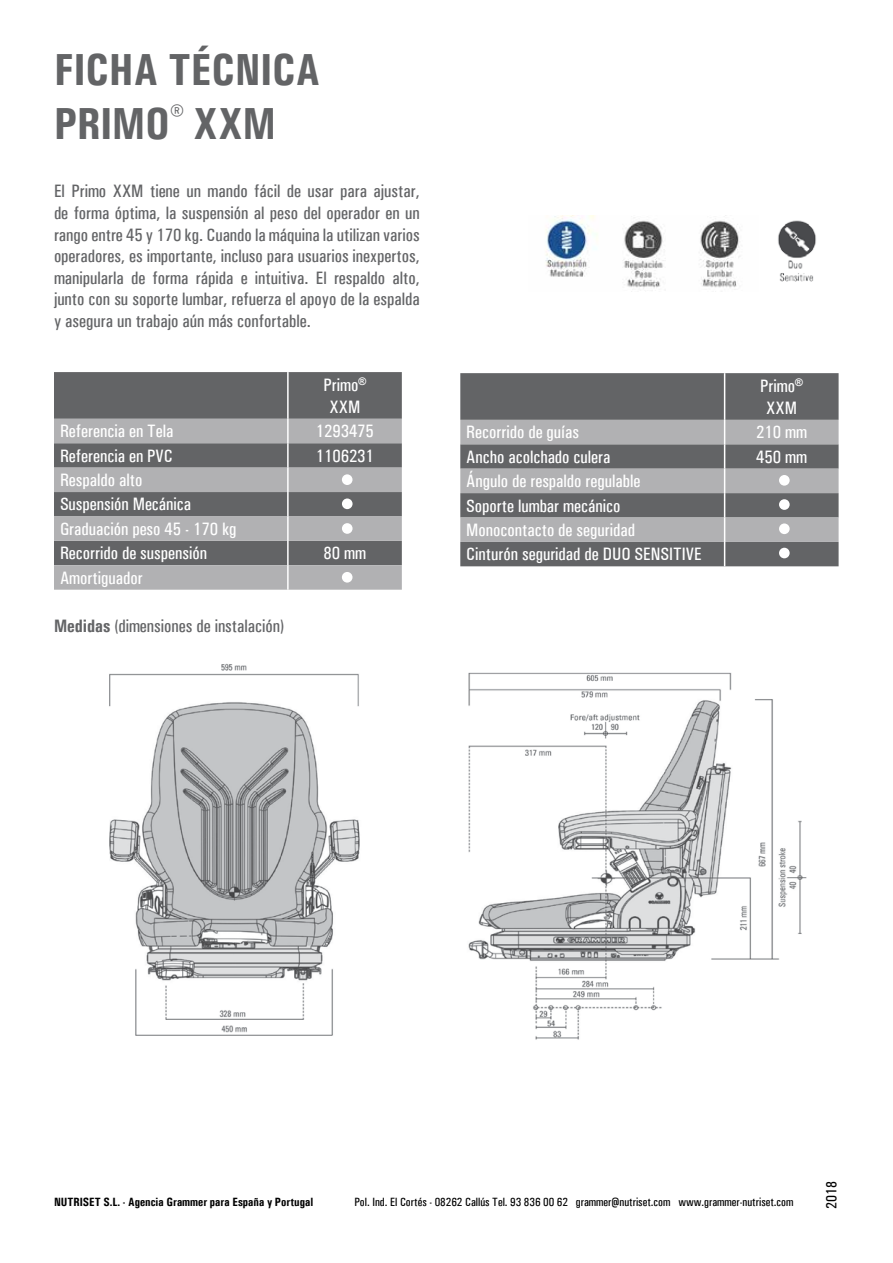
<style>
.page{position:relative;width:893px;height:1263px;background:#fff}
.page>*{position:absolute;margin:0;border:0;box-sizing:border-box;transform-origin:0 0}
.t1{font:700 45px/54px "Univers Condensed";color:#636466}
.t2{font:500 18px/21.6px "Univers Condensed";color:#636466;text-align:justify}
.t3{font:500 18px/24.5px "Univers Condensed";color:#fff;text-align:center}
.t4{font:500 15px "Univers Condensed";color:#000}
.t5{font:500 12px "Univers Condensed";color:#000}
.t6{font:700 12px "Univers Condensed";color:#000}
.s1{font-weight:700}
</style>
<div class="page">
<div style="left:54px;top:372px;width:348px;height:47px;background:#636466"></div>
<svg style="left:54px;top:419px;width:348px;height:171px;background:#909092"></svg>
<hr style="left:287px;top:372px;width:2px;height:47px;background:#fff">
<hr style="left:287px;top:419px;width:2px;height:24px;background:#fff">
<hr style="left:287px;top:443px;width:2px;height:25px;background:#fff">
<hr style="left:287px;top:468px;width:2px;height:24px;background:#fff">
<hr style="left:287px;top:492px;width:2px;height:24px;background:#fff">
<hr style="left:287px;top:516px;width:2px;height:25px;background:#fff">
<hr style="left:287px;top:541px;width:2px;height:24px;background:#fff">
<hr style="left:287px;top:565px;width:2px;height:25px;background:#fff">
<div style="left:460px;top:373px;width:379px;height:193px;background:#636466"></div>
<svg style="left:460px;top:420px;width:379px;height:122px;background:#939395"></svg>
<hr style="left:724px;top:373px;width:1px;height:47px;background:#fff">
<svg style="left:724px;top:420px;width:1px;height:146px"></svg>
<div style="left:342px;top:474px;width:10px;height:11px;background:#fff;border-radius:50%"></div>
<div style="left:342px;top:572px;width:10px;height:11px;background:#fff;border-radius:50%"></div>
<div style="left:779px;top:548px;width:11px;height:10px;background:#fff;border-radius:50%"></div>
<div style="left:779px;top:475px;width:11px;height:11px;background:#fff;border-radius:50%"></div>
<div style="left:779px;top:499px;width:11px;height:11px;background:#fff;border-radius:50%"></div>
<div style="left:779px;top:523px;width:11px;height:11px;background:#fff;border-radius:50%"></div>
<div style="left:342px;top:498px;width:11px;height:11px;background:#fff;border-radius:50%"></div>
<div style="left:342px;top:523px;width:11px;height:11px;background:#fff;border-radius:50%"></div>
<img style="left:545px;top:216px;width:195px;height:73px">
<img style="left:468px;top:672px;width:339px;height:368px">
<img style="left:109px;top:663px;width:251px;height:373px">
<img style="left:778px;top:220px;width:38px;height:62px">
<h1 class="t1" style="left:54px;top:42px;width:268px">FICHA TÉCNICA<br>PRIMO<sup>®</sup> XXM</h1>
<p class="t2" style="left:54px;top:180px;width:367px">El Primo XXM tiene un mando fácil de usar para ajustar, de forma óptima, la suspensión al peso del operador en un rango entre 45 y 170 kg. Cuando la máquina la utilizan varios operadores, es importante, incluso para usuarios inexpertos, manipularla de forma rápida e intuitiva. El respaldo alto, junto con su soporte lumbar, refuerza el apoyo de la espalda y asegura un trabajo aún más confortable.</p>
<p class="t3" style="left:324px;top:374px;width:44px;line-height:21.6px">Primo<sup>®<br></sup>XXM</p>
<p class="t3" style="left:60px;top:419px;width:115px">Referencia en Tela</p>
<p class="t3" style="left:316px;top:419px;width:60px">1293475</p>
<p class="t3" style="left:60px;top:443px;width:114px">Referencia en PVC</p>
<p class="t3" style="left:316px;top:443px;width:60px">1106231</p>
<p class="t3" style="left:60px;top:468px;width:178px;text-align:left">Respaldo alto<br>Suspensión Mecánica<br>Graduación peso 45 - 170 kg<br>Recorrido de suspensión</p>
<p class="t3" style="left:324px;top:541px;width:44px">80 mm</p>
<p class="t3" style="left:60px;top:565px;width:84px">Amortiguador</p>
<p class="t2" style="left:54px;top:615px;width:232px"><span class="s1">Medidas</span> (dimensiones de instalación)</p>
<p class="t3" style="left:760px;top:375px;width:44px;line-height:21.6px">Primo<sup>®<br></sup>XXM</p>
<p class="t3" style="left:466px;top:420px;width:114px">Recorrido de guías</p>
<p class="t3" style="left:756px;top:420px;width:52px">210 mm</p>
<p class="t3" style="left:466px;top:444px;width:146px">Ancho acolchado culera</p>
<p class="t3" style="left:756px;top:444px;width:52px">450 mm</p>
<p class="t3" style="left:466px;top:469px;width:237px;text-align:left">Ángulo de respaldo regulable<br>Soporte lumbar mecánico<br>Monocontacto de seguridad<br>Cinturón seguridad de DUO SENSITIVE</p>
<p class="t6" style="left:54px;top:1194px;width:261px">NUTRISET S.L. - Agencia Grammer para España y Portugal</p>
<p class="t5" style="left:354px;top:1195px;width:440px">Pol. Ind. El Cortés - 08262 Callús Tel. 93 836 00 62 grammer@nutriset.com www.grammer-nutriset.com</p>
<p class="t4" style="left:822px;top:1209px;width:29px;rotate:-90deg">2018</p>
</div>
